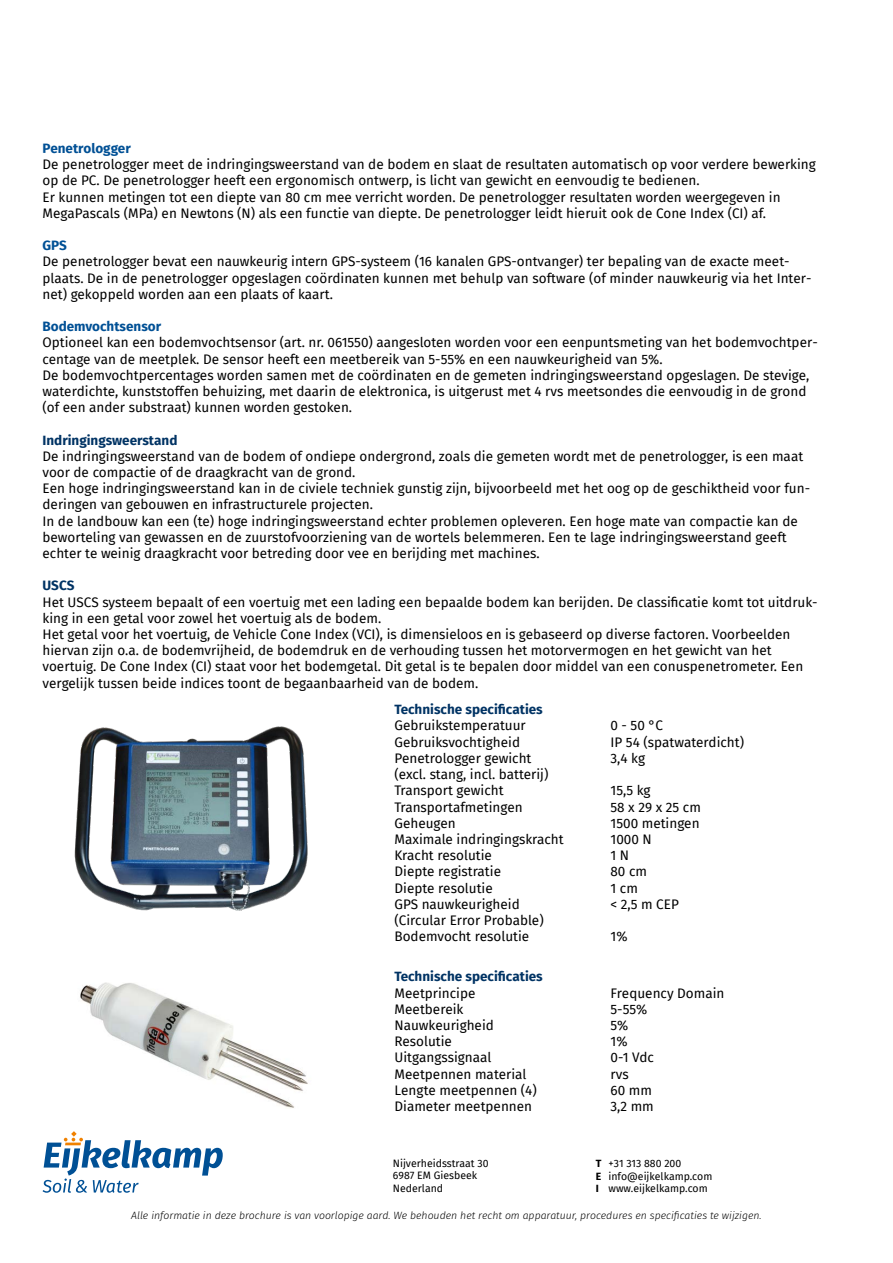
<style>
.page{position:relative;width:893px;height:1263px;background:#fff}
.page>*{position:absolute;margin:0;border:0;box-sizing:border-box;transform-origin:0 0}
.t1{font:13.5px/16.2px "Fira Sans";color:#000}
.t2{font:700 13.5px "Fira Sans";color:#003364}
.t3{font:700 13.5px "Fira Sans";color:#005095}
.t4{font:italic 300 10.5px "Fira Sans";color:#000}
.t5{font:10.5px/12.6px "Fira Sans";color:#000}
.s1{font-weight:700}
</style>
<div class="page">
<img style="left:74px;top:726px;width:234px;height:185px">
<img style="left:80px;top:982px;width:228px;height:126px">
<svg style="left:43px;top:1131px;width:180px;height:62px"></svg>
<p class="t3" style="left:43px;top:137px;width:90px">Penetrologger</p>
<p class="t1" style="left:43px;top:156px;width:775px">De penetrologger meet de indringingsweerstand van de bodem en slaat de resultaten automatisch op voor verdere bewerking op de PC. De penetrologger heeft een ergonomisch ontwerp, is licht van gewicht en eenvoudig te bedienen.<br>Er kunnen metingen tot een diepte van 80 cm mee verricht worden. De penetrologger resultaten worden weergegeven in MegaPascals (MPa) en Newtons (N) als een functie van diepte. De penetrologger leidt hieruit ook de Cone Index (CI) af.</p>
<p class="t3" style="left:43px;top:234px;width:26px">GPS</p>
<p class="t1" style="left:43px;top:253px;width:770px">De penetrologger bevat een nauwkeurig intern GPS-systeem (16 kanalen GPS-ontvanger) ter bepaling van de exacte meet&shy;plaats. De in de penetrologger opgeslagen coördinaten kunnen met behulp van software (of minder nauwkeurig via het Inter&shy;net) gekoppeld worden aan een plaats of kaart.</p>
<p class="t3" style="left:43px;top:315px;width:120px">Bodemvochtsensor</p>
<p class="t1" style="left:43px;top:334px;width:777px">Optioneel kan een bodemvochtsensor (art. nr. 061550) aangesloten worden voor een eenpuntsmeting van het bodemvochtper&shy;centage van de meetplek. De sensor heeft een meetbereik van 5-55% en een nauwkeurigheid van 5%.<br>De bodemvochtpercentages worden samen met de coördinaten en de gemeten indringingsweerstand opgeslagen. De stevige, waterdichte, kunststoffen behuizing, met daarin de elektronica, is uitgerust met 4 rvs meetsondes die eenvoudig in de grond (of een ander substraat) kunnen worden gestoken.</p>
<p class="t2" style="left:43px;top:428px;width:136px">Indringingsweerstand</p>
<p class="t1" style="left:43px;top:448px;width:769px">De indringingsweerstand van de bodem of ondiepe ondergrond, zoals die gemeten wordt met de penetrologger, is een maat voor de compactie of de draagkracht van de grond.<br>Een hoge indringingsweerstand kan in de civiele techniek gunstig zijn, bijvoorbeeld met het oog op de geschiktheid voor fun&shy;deringen van gebouwen en infrastructurele projecten.<br>In de landbouw kan een (te) hoge indringingsweerstand echter problemen opleveren. Een hoge mate van compactie kan de beworteling van gewassen en de zuurstofvoorziening van de wortels belemmeren. Een te lage indringingsweerstand geeft echter te weinig draagkracht voor betreding door vee en berijding met machines.</p>
<p class="t2" style="left:43px;top:574px;width:33px">USCS</p>
<p class="t1" style="left:43px;top:593px;width:776px">Het USCS systeem bepaalt of een voertuig met een lading een bepaalde bodem kan berijden. De classificatie komt tot uitdruk&shy;king in een getal voor zowel het voertuig als de bodem.<br>Het getal voor het voertuig, de Vehicle Cone Index (VCI), is dimensieloos en is gebaseerd op diverse factoren. Voorbeelden hiervan zijn o.a. de bodemvrijheid, de bodemdruk en de verhouding tussen het motorvermogen en het gewicht van het voertuig. De Cone Index (CI) staat voor het bodemgetal. Dit getal is te bepalen door middel van een conuspenetrometer. Een vergelijk tussen beide indices toont de begaanbaarheid van de bodem.</p>
<p class="t2" style="left:394px;top:698px;width:150px">Technische specificaties</p>
<p class="t1" style="left:394px;top:717px;width:133px">Gebruikstemperatuur</p>
<p class="t1" style="left:610px;top:717px;width:54px">0 - 50 °C</p>
<p class="t1" style="left:394px;top:733px;width:127px">Gebruiksvochtigheid</p>
<p class="t1" style="left:610px;top:733px;width:135px">IP 54 (spatwaterdicht)</p>
<p class="t1" style="left:394px;top:750px;width:139px">Penetrologger gewicht</p>
<p class="t1" style="left:610px;top:750px;width:36px">3,4 kg</p>
<p class="t1" style="left:394px;top:766px;width:155px">(excl. stang, incl. batterij)<br>Transport gewicht</p>
<p class="t1" style="left:610px;top:782px;width:42px">15,5 kg</p>
<p class="t1" style="left:394px;top:798px;width:130px">Transportafmetingen</p>
<p class="t1" style="left:610px;top:798px;width:92px">58 x 29 x 25 cm</p>
<p class="t1" style="left:394px;top:814px;width:63px">Geheugen</p>
<p class="t1" style="left:610px;top:814px;width:91px">1500 metingen</p>
<p class="t1" style="left:394px;top:831px;width:171px">Maximale indringingskracht</p>
<p class="t1" style="left:610px;top:831px;width:43px">1000 N</p>
<p class="t1" style="left:394px;top:847px;width:99px">Kracht resolutie</p>
<p class="t1" style="left:610px;top:847px;width:20px">1 N</p>
<p class="t1" style="left:394px;top:863px;width:108px">Diepte registratie</p>
<p class="t1" style="left:610px;top:863px;width:38px">80 cm</p>
<p class="t1" style="left:394px;top:879px;width:100px">Diepte resolutie</p>
<p class="t1" style="left:610px;top:879px;width:29px">1 cm</p>
<p class="t1" style="left:394px;top:895px;width:127px">GPS nauwkeurigheid</p>
<p class="t1" style="left:610px;top:895px;width:70px">&lt; 2,5 m CEP</p>
<p class="t1" style="left:394px;top:912px;width:151px">(Circular Error Probable)<br>Bodemvocht resolutie</p>
<p class="t1" style="left:610px;top:928px;width:18px">1%</p>
<p class="t2" style="left:394px;top:965px;width:150px">Technische specificaties</p>
<p class="t1" style="left:394px;top:984px;width:83px">Meetprincipe</p>
<p class="t1" style="left:610px;top:984px;width:115px">Frequency Domain</p>
<p class="t1" style="left:394px;top:1001px;width:71px">Meetbereik</p>
<p class="t1" style="left:610px;top:1001px;width:38px">5-55%</p>
<p class="t1" style="left:394px;top:1017px;width:101px">Nauwkeurigheid</p>
<p class="t1" style="left:610px;top:1017px;width:19px">5%</p>
<p class="t1" style="left:394px;top:1033px;width:59px">Resolutie</p>
<p class="t1" style="left:610px;top:1033px;width:18px">1%</p>
<p class="t1" style="left:394px;top:1049px;width:98px">Uitgangssignaal</p>
<p class="t1" style="left:610px;top:1049px;width:45px">0-1 Vdc</p>
<p class="t1" style="left:394px;top:1065px;width:133px">Meetpennen material</p>
<p class="t1" style="left:610px;top:1065px;width:20px">rvs</p>
<p class="t1" style="left:394px;top:1082px;width:144px">Lengte meetpennen (4)</p>
<p class="t1" style="left:610px;top:1082px;width:43px">60 mm</p>
<p class="t1" style="left:394px;top:1098px;width:139px">Diameter meetpennen</p>
<p class="t1" style="left:610px;top:1098px;width:45px">3,2 mm</p>
<p class="t5" style="left:393px;top:1156px;width:97px">Nijverheidsstraat 30<br>6987 EM Giesbeek<br>Nederland</p>
<p class="t5" style="left:596px;top:1157px;width:118px"><span class="s1">T</span> +31 313 880 200<br><span class="s1">E</span> info@eijkelkamp.com<br><span class="s1">I</span> www.eijkelkamp.com</p>
<p class="t4" style="left:131px;top:1207px;width:632px">Alle informatie in deze brochure is van voorlopige aard. We behouden het recht om apparatuur, procedures en specificaties te wijzigen.</p>
</div>
